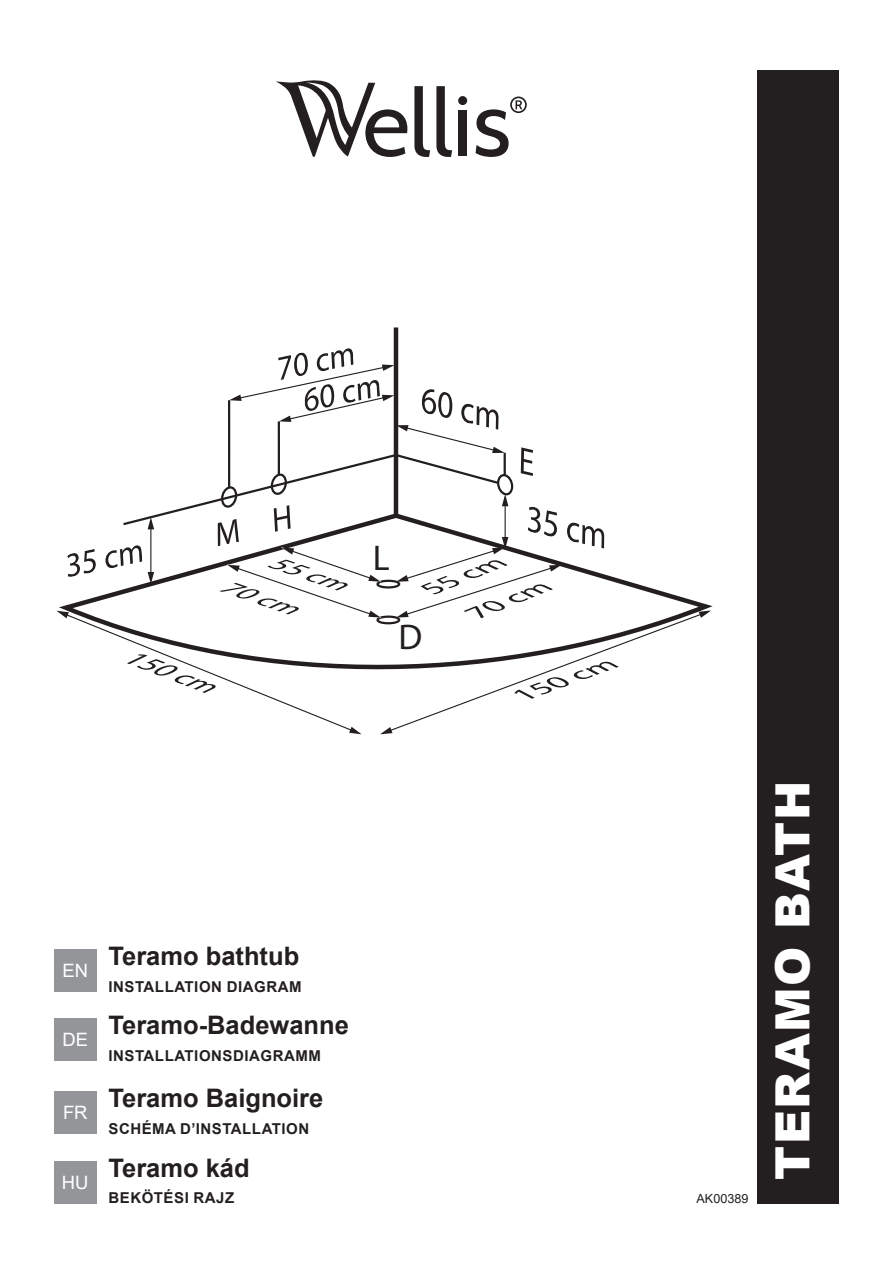
<style>
.page{position:relative;width:893px;height:1263px;background:#fff}
.page>*{position:absolute;margin:0;border:0;box-sizing:border-box;transform-origin:0 0}
.t1{font:900 47.25px "Arial";letter-spacing:.035em;color:#fff}
.t2{font:35.85px "Myriad Pro";color:#231f20}
.t3{font:700 25.5px "Arial";color:#231f20}
.t4{font:18.45px "Arial";color:#fff}
.t5{font:700 15px "Arial";letter-spacing:.035em;color:#231f20}
.t6{font:12.6px "Arial";color:#231f20}
</style>
<div class="page">
<div style="left:757px;top:70px;width:82px;height:1133px;background:#231f20"></div>
<div style="left:458px;top:96px;width:9px;height:9px;background:#231f20;border-radius:50%"></div>
<svg style="left:414px;top:86px;width:16px;height:71px"></svg>
<svg style="left:436px;top:86px;width:16px;height:71px"></svg>
<div style="left:458px;top:110px;width:9px;height:46px;background:#231f20"></div>
<svg style="left:476px;top:97px;width:51px;height:60px"></svg>
<svg style="left:276px;top:80px;width:131px;height:77px"></svg>
<div style="left:54px;top:949px;width:43px;height:43px;background:#939598"></div>
<div style="left:54px;top:1018px;width:43px;height:43px;background:#939598"></div>
<div style="left:54px;top:1091px;width:43px;height:43px;background:#939598"></div>
<div style="left:54px;top:1161px;width:43px;height:42px;background:#939598"></div>
<hr style="left:394px;top:327px;width:4px;height:189px;background:#231f20">
<svg style="left:56px;top:348px;width:655px;height:386px"></svg>
<p class="t2" style="left:373px;top:535px;width:18px">L</p>
<p class="t2" style="left:399px;top:615px;width:25px">D</p>
<h4 class="t4" style="left:62px;top:958px;width:27px">EN</h4>
<h4 class="t4" style="left:62px;top:1027px;width:27px">DE</h4>
<h4 class="t4" style="left:63px;top:1100px;width:26px">FR</h4>
<h4 class="t4" style="left:62px;top:1170px;width:28px">HU</h4>
<h2 class="t3" style="left:108px;top:938px;width:192px">Teramo bathtub</h2>
<h3 class="t5" style="left:108px;top:976px;width:195px">INSTALLATION DIAGRAM</h3>
<h2 class="t3" style="left:108px;top:1007px;width:242px">Teramo-Badewanne</h2>
<h3 class="t5" style="left:108px;top:1045px;width:214px">INSTALLATIONSDIAGRAMM</h3>
<h2 class="t3" style="left:108px;top:1080px;width:216px">Teramo Baignoire</h2>
<h3 class="t5" style="left:108px;top:1118px;width:202px">SCHÉMA D’INSTALLATION</h3>
<h2 class="t3" style="left:108px;top:1150px;width:143px">Teramo kád</h2>
<h3 class="t5" style="left:108px;top:1187px;width:127px">BEKÖTÉSI RAJZ</h3>
<h5 class="t6" style="left:697px;top:1190px;width:53px">AK00389</h5>
<h1 class="t1" style="left:758px;top:1180px;width:401px;rotate:-90deg">TERAMO BATH</h1>
</div>
